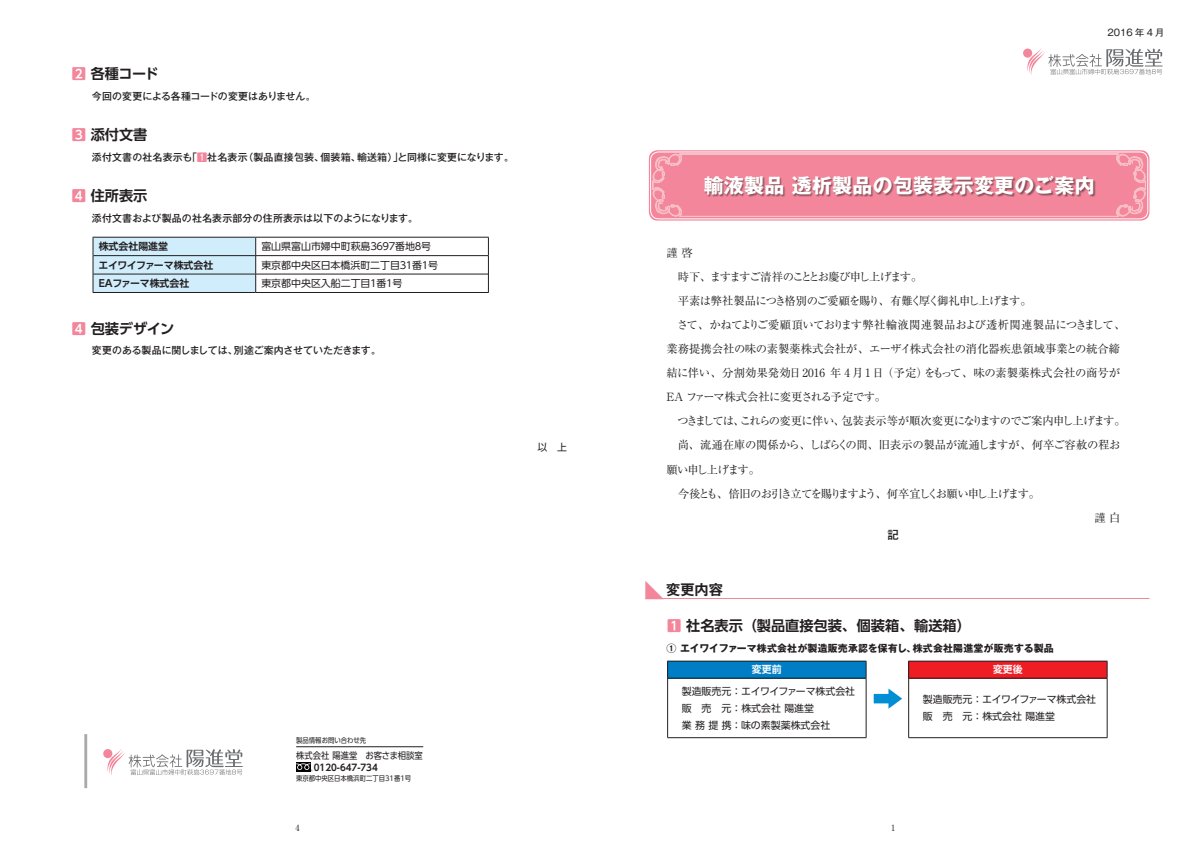
<style>
.page{position:relative;width:1191px;height:842px;background:#fff}
.page>*{position:absolute;margin:0;border:0;box-sizing:border-box;transform-origin:0 0}
.t1{font:700 19.8px "Gothic MB101 Pr 6";letter-spacing:.02em;color:#fff}
.t2{font:700 14.2px "UD Shin Go Pro De";color:#231f20}
.t3{font:700 14.2px "Gothic MB101 Pr 6 De";color:#231f20}
.t4{font:11.3px/24.1px "Ryumin Pr 6";color:#231f20}
.t5{font:11.3px/24.1px "Ryumin Pr 6";letter-spacing:-.035em;color:#231f20}
.t6{font:11.3px "Ryumin Pr 6";letter-spacing:-.065em;color:#231f20}
.t7{font:11.3px "Ryumin Pr 6";letter-spacing:-.135em;color:#231f20}
.t8{font:11.3px "Ryumin Pr 6";letter-spacing:-.07em;color:#231f20}
.t9{font:11.3px "Ryumin Pr 6";letter-spacing:-.12em;color:#231f20}
.t10{font:500 11.3px "Gothic MB101 Pr 6";color:#231f20}
.t11{font:9.9px "UD Shin Go Pro";color:#231f20}
.t12{font:500 9.9px "Gothic MB101 Pr 6";letter-spacing:.02em;color:#231f20}
.t13{font:500 9.9px "Gothic MB101 Pr 6";color:#231f20}
.t14{font:700 9.9px "Gothic MB101 Pr 6";letter-spacing:.02em;color:#231f20}
.t15{font:700 9.9px "UD Shin Go Pro De";letter-spacing:-.005em;color:#231f20}
.t16{font:700 9.9px "UD Shin Go Pro De";letter-spacing:-.035em;color:#231f20}
.t17{font:700 9.9px "UD Shin Go Pro De";color:#fff}
.t18{font:9.9px "Gothic MB101 Pr 6";color:#231f20}
.t19{font:9.2px/12px "UD Shin Go C Oniz Pr 6";color:#231f20}
.t20{font:9.2px "Gothic MB101 Pr 6";color:#231f20}
.t21{font:8.5px "Ryumin Pr 6";color:#231f20}
.t22{font:7.1px "UD Shin Go C Oniz Pr 6";color:#231f20}
.s1{color:#f3869a}
.s2{font-family:"UD Shin Go C Oniz Pr 6 De B"}
.s3{font-size:18.4px;color:#f3869a}
</style>
<div class="page">
<hr style="left:645px;top:598px;width:504px;height:1px;background:#f3869a">
<div style="left:667px;top:661px;width:199px;height:17px;background:#007ec5"></div>
<div style="left:908px;top:661px;width:199px;height:17px;background:#ee1d23"></div>
<hr style="left:667px;top:678px;width:199px;height:1px;background:#231f20">
<hr style="left:908px;top:678px;width:199px;height:1px;background:#231f20">
<hr style="left:667px;top:661px;width:199px;height:1px;background:#231f20">
<svg style="left:667px;top:661px;width:1px;height:17px"></svg>
<svg style="left:865px;top:661px;width:1px;height:17px"></svg>
<hr style="left:667px;top:678px;width:1px;height:59px;background:#231f20">
<hr style="left:865px;top:678px;width:1px;height:59px;background:#231f20">
<hr style="left:667px;top:737px;width:199px;height:1px;background:#231f20">
<hr style="left:908px;top:661px;width:199px;height:1px;background:#231f20">
<svg style="left:908px;top:661px;width:1px;height:17px"></svg>
<svg style="left:1106px;top:661px;width:1px;height:17px"></svg>
<hr style="left:908px;top:678px;width:1px;height:59px;background:#231f20">
<hr style="left:1106px;top:678px;width:1px;height:59px;background:#231f20">
<hr style="left:908px;top:737px;width:199px;height:1px;background:#231f20">
<svg style="left:873px;top:688px;width:29px;height:21px"></svg>
<hr style="left:256px;top:255px;width:232px;height:1px;background:#231f20">
<hr style="left:256px;top:274px;width:232px;height:1px;background:#231f20">
<hr style="left:256px;top:237px;width:233px;height:1px;background:#231f20">
<svg style="left:93px;top:237px;width:163px;height:55px;background:#c6e1ee"></svg>
<svg style="left:488px;top:238px;width:1px;height:54px"></svg>
<hr style="left:93px;top:292px;width:163px;height:1px;background:#231f20">
<hr style="left:256px;top:292px;width:233px;height:1px;background:#231f20">
<hr style="left:296px;top:746px;width:127px;height:1px;background:#231f20">
<div style="left:296px;top:762px;width:14px;height:9px;background:#000"></div>
<svg style="left:296px;top:763px;width:16px;height:8px"></svg>
<hr style="left:84px;top:734px;width:3px;height:54px;background:#a8a9ad">
<div style="left:1023px;top:49px;width:9px;height:9px;background:#f3869a;border-radius:50%"></div>
<svg style="left:1027px;top:49px;width:135px;height:26px"></svg>
<div style="left:103px;top:749px;width:9px;height:9px;background:#f3869a;border-radius:50%"></div>
<svg style="left:107px;top:749px;width:136px;height:26px"></svg>
<div style="left:649px;top:150px;width:500px;height:71px;background:#f3869a;border-radius:9px"></div>
<div style="left:704px;top:175px;width:391px;height:22px;background:#231f20;opacity:.5"></div>
<div style="left:650px;top:152px;width:498px;height:67px;border:1px solid #fff;border-radius:8px"></div>
<hr style="left:679px;top:216px;width:440px;height:1px;background:#f9bfc6">
<hr style="left:679px;top:154px;width:440px;height:1px;background:#f9bfc6">
<svg style="left:652px;top:153px;width:30px;height:64px"></svg>
<svg style="left:1116px;top:153px;width:30px;height:64px"></svg>
<p class="t2" style="left:72px;top:62px;width:88px"><span class="s1">2</span> 各種コード</p>
<p class="t13" style="left:92px;top:88px;width:225px">今回の変更による各種コードの変更はありません。</p>
<p class="t2" style="left:72px;top:123px;width:77px"><span class="s1">3</span> 添付文書</p>
<p class="t12" style="left:92px;top:149px;width:423px">添付文書の社名表示も｢<span class="s1">1</span>社名表示（製品直接包装、個装箱、輸送箱）｣と同様に変更になります。</p>
<p class="t2" style="left:72px;top:184px;width:77px"><span class="s1">4</span> 住所表示</p>
<p class="t12" style="left:92px;top:210px;width:328px">添付文書および製品の社名表示部分の住所表示は以下のようになります。</p>
<p class="t15" style="left:99px;top:238px;width:71px">株式会社陽進堂</p>
<p class="t11" style="left:261px;top:238px;width:171px">富山県富山市婦中町萩島３６９７番地８号</p>
<p class="t16" style="left:99px;top:257px;width:116px">エイワイファーマ株式会社</p>
<p class="t11" style="left:261px;top:257px;width:178px">東京都中央区日本橋浜町二丁目３１番１号</p>
<p class="t15" style="left:99px;top:275px;width:92px">EAファーマ株式会社</p>
<p class="t11" style="left:261px;top:275px;width:143px">東京都中央区入船二丁目１番１号</p>
<p class="t2" style="left:72px;top:317px;width:104px"><span class="s1">4</span> 包装デザイン</p>
<p class="t13" style="left:92px;top:342px;width:290px">変更のある製品に関しましては、別途ご案内させていただきます。</p>
<p class="t18" style="left:537px;top:439px;width:31px">以　上</p>
<p class="t22" style="left:296px;top:734px;width:71px">製品情報お問い合わせ先</p>
<p class="t19" style="left:314px;top:749px;width:110px;text-indent:-18px">株式会社 陽進堂　お客さま相談室<br><span class="s2">0120-647-734</span></p>
<p class="t22" style="left:296px;top:773px;width:117px">東京都中央区日本橋浜町二丁目31番1号</p>
<p class="t21" style="left:296px;top:821px;width:6px">4</p>
<p class="t20" style="left:1107px;top:25px;width:58px">2016 年 4 月</p>
<p class="t1" style="left:704px;top:169px;width:392px">輸液製品 透析製品の包装表示変更のご案内</p>
<p class="t5" style="left:666px;top:240px;width:28px">謹 啓</p>
<p class="t9" style="left:666px;top:268px;width:258px">　時下、ますますご清祥のこととお慶び申し上げます。</p>
<p class="t8" style="left:666px;top:292px;width:367px">　平素は弊社製品につき格別のご愛顧を賜り、有難く厚く御礼申し上げます。</p>
<p class="t4" style="left:666px;top:312px;width:461px">　さて、かねてよりご愛顧頂いております弊社輸液関連製品および透析関連製品につきまして、業務提携会社の味の素製薬株式会社が、エーザイ株式会社の消化器疾患領域事業との統合締結に伴い、分割効果発効日2016 年 4 月1日（予定）をもって、味の素製薬株式会社の商号がEA ファーマ株式会社に変更される予定です。</p>
<p class="t6" style="left:666px;top:412px;width:461px">　つきましては、これらの変更に伴い、包装表示等が順次変更になりますのでご案内申し上げます。</p>
<p class="t5" style="left:666px;top:432px;width:455px">　尚、流通在庫の関係から、しばらくの間、旧表示の製品が流通しますが、何卒ご容赦の程お願い申し上げます。</p>
<p class="t7" style="left:666px;top:484px;width:375px">　今後とも、倍旧のお引き立てを賜りますよう、何卒宜しくお願い申し上げます。</p>
<p class="t5" style="left:1094px;top:505px;width:28px">謹 白</p>
<p class="t10" style="left:887px;top:525px;width:13px">記</p>
<p class="t3" style="left:645px;top:577px;width:79px"><span class="s3">◣</span> 変更内容</p>
<p class="t2" style="left:667px;top:614px;width:305px"><span class="s1">1</span> 社名表示（製品直接包装、個装箱、輸送箱）</p>
<p class="t14" style="left:666px;top:639px;width:389px">① エイワイファーマ株式会社が製造販売承認を保有し、株式会社陽進堂が販売する製品</p>
<p class="t17" style="left:752px;top:662px;width:31px">変更前</p>
<p class="t17" style="left:993px;top:662px;width:31px">変更後</p>
<p class="t11" style="left:682px;top:683px;width:175px">製造販売元：エイワイファーマ株式会社</p>
<p class="t11" style="left:682px;top:700px;width:134px">販 売 元：株式会社 陽進堂</p>
<p class="t11" style="left:682px;top:717px;width:150px">業務提携：味の素製薬株式会社</p>
<p class="t11" style="left:922px;top:691px;width:175px">製造販売元：エイワイファーマ株式会社</p>
<p class="t11" style="left:922px;top:709px;width:134px">販 売 元：株式会社 陽進堂</p>
<p class="t21" style="left:891px;top:821px;width:6px">1</p>
</div>
